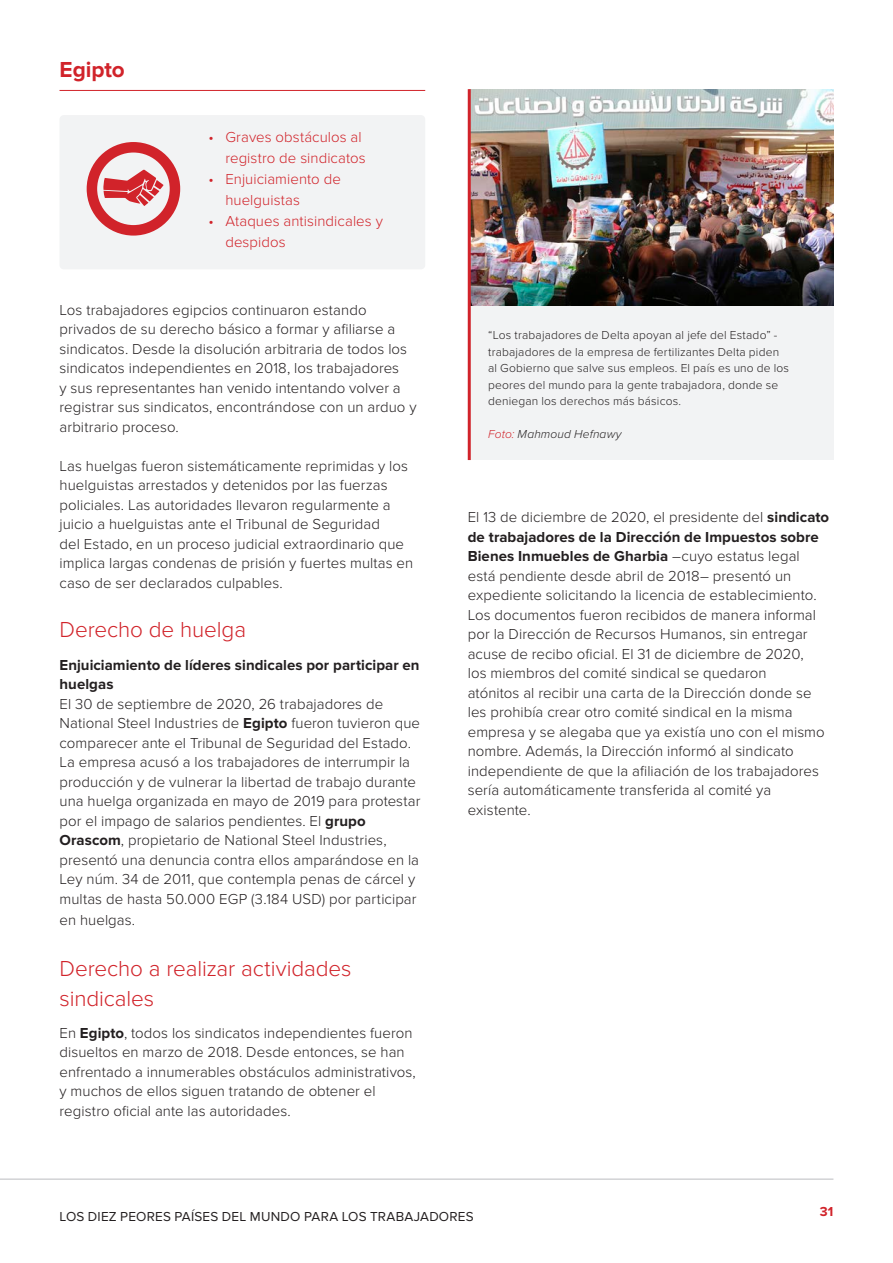
<style>
.page{position:relative;width:893px;height:1263px;background:#fff}
.page>*{position:absolute;margin:0;border:0;box-sizing:border-box;transform-origin:0 0}
.Header_2{font:300 22.5px/30px "Proxima Nova";letter-spacing:-.005em;color:#d1232a}
.Header_1_Underline{font:700 22.5px "Proxima Nova";letter-spacing:-.005em;color:#d1232a}
.Body_Copy{font:300 15px/19.5px "Proxima Nova";letter-spacing:.005em;color:#231f20}
.t1{font:300 15px/21px "Proxima Nova";letter-spacing:.005em;color:#d1232a}
.Body_Copy-2{font:700 15px/19.5px "Proxima Nova";letter-spacing:.005em;color:#231f20}
.Body_Copy-3{font:13.5px "Proxima Nova";letter-spacing:.015em;color:#231f20}
.Body_Copy-4{font:700 13.5px "Proxima Nova";color:#d1232a}
.References{font:300 12px/16.5px "Proxima Nova";letter-spacing:.015em;color:#231f20}
.References-2{font:italic 300 12px "Proxima Nova";letter-spacing:.015em;color:#231f20}
.s1{font-weight:700}
.s2{color:#d1232a}
</style>
<div class="page">
<hr style="left:0;top:1179px;width:833px;height:1px;background:#bcbdc0">
<hr style="left:60px;top:90px;width:365px;height:1px;background:#d1232a">
<div style="left:60px;top:115px;width:365px;height:154px;background:#f2f3f4;border-radius:4px"></div>
<div style="left:87px;top:142px;width:93px;height:94px;border:10px solid #d1232a;border-radius:50%"></div>
<svg style="left:103px;top:169px;width:60px;height:37px"></svg>
<div style="left:470px;top:306px;width:363px;height:154px;background:#f2f3f4"></div>
<img style="left:471px;top:89px;width:362px;height:217px">
<hr style="left:468px;top:89px;width:3px;height:371px;background:#d1232a">
<p class="Header_1_Underline" style="left:60px;top:57px;width:67px">Egipto</p>
<p class="t1" style="left:208px;top:127px;width:159px;text-align:right">• Graves obstáculos al registro de sindicatos</p>
<p class="t1" style="left:225px;top:169px;width:117px;text-indent:-17px">• Enjuiciamiento de huelguistas</p>
<p class="t1" style="left:225px;top:211px;width:159px;text-indent:-17px">• Ataques antisindicales y despidos</p>
<p class="Body_Copy" style="left:60px;top:300px;width:359px">Los trabajadores egipcios continuaron estando privados de su derecho básico a formar y afiliarse a sindicatos. Desde la disolución arbitraria de todos los sindicatos independientes en 2018, los trabajadores<br>y sus representantes han venido intentando volver a registrar sus sindicatos, encontrándose con un arduo y arbitrario proceso.</p>
<p class="Body_Copy" style="left:60px;top:456px;width:355px">Las huelgas fueron sistemáticamente reprimidas y los huelguistas arrestados y detenidos por las fuerzas policiales. Las autoridades llevaron regularmente a juicio a huelguistas ante el Tribunal de Seguridad<br>del Estado, en un proceso judicial extraordinario que implica largas condenas de prisión y fuertes multas en caso de ser declarados culpables.</p>
<p class="Header_2" style="left:60px;top:615px;width:188px">Derecho de huelga</p>
<p class="Body_Copy-2" style="left:60px;top:655px;width:362px">Enjuiciamiento de líderes sindicales por participar en huelgas</p>
<p class="Body_Copy" style="left:60px;top:694px;width:362px">El 30 de septiembre de 2020, 26 trabajadores de National Steel Industries de <span class="s1">Egipto</span> fueron tuvieron que comparecer ante el Tribunal de Seguridad del Estado.<br>La empresa acusó a los trabajadores de interrumpir la producción y de vulnerar la libertad de trabajo durante una huelga organizada en mayo de 2019 para protestar por el impago de salarios pendientes. El <span class="s1">grupo Orascom</span>, propietario de National Steel Industries, presentó una denuncia contra ellos amparándose en la Ley núm. 34 de 2011, que contempla penas de cárcel y multas de hasta 50.000 EGP (3.184 USD) por participar</p>
<p class="Body_Copy" style="left:60px;top:910px;width:77px">en huelgas.</p>
<p class="Header_2" style="left:60px;top:953px;width:293px">Derecho a realizar actividades sindicales</p>
<p class="Body_Copy" style="left:60px;top:1023px;width:358px">En <span class="s1">Egipto</span>, todos los sindicatos independientes fueron disueltos en marzo de 2018. Desde entonces, se han enfrentado a innumerables obstáculos administrativos, y muchos de ellos siguen tratando de obtener el registro oficial ante las autoridades.</p>
<p class="References" style="left:488px;top:327px;width:303px">“Los trabajadores de Delta apoyan al jefe del Estado” - trabajadores de la empresa de fertilizantes Delta piden al Gobierno que salve sus empleos. El país es uno de los peores del mundo para la gente trabajadora, donde se deniegan los derechos más básicos.</p>
<p class="References-2" style="left:488px;top:425px;width:135px"><span class="s2">Foto:</span> Mahmoud Hefnawy</p>
<p class="Body_Copy" style="left:468px;top:508px;width:363px">El 13 de diciembre de 2020, el presidente del <span class="s1">sindicato de trabajadores de la Dirección de Impuestos sobre Bienes Inmuebles de Gharbia</span> –cuyo estatus legal está pendiente desde abril de 2018– presentó un expediente solicitando la licencia de establecimiento.<br>Los documentos fueron recibidos de manera informal por la Dirección de Recursos Humanos, sin entregar acuse de recibo oficial. El 31 de diciembre de 2020,<br>los miembros del comité sindical se quedaron<br>atónitos al recibir una carta de la Dirección donde se les prohibía crear otro comité sindical en la misma empresa y se alegaba que ya existía uno con el mismo nombre. Además, la Dirección informó al sindicato independiente de que la afiliación de los trabajadores sería automáticamente transferida al comité ya existente.</p>
<p class="Body_Copy-3" style="left:60px;top:1208px;width:416px">LOS DIEZ PEORES PAÍSES DEL MUNDO PARA LOS TRABAJADORES</p>
<p class="Body_Copy-4" style="left:820px;top:1204px;width:15px">31</p>
</div>
